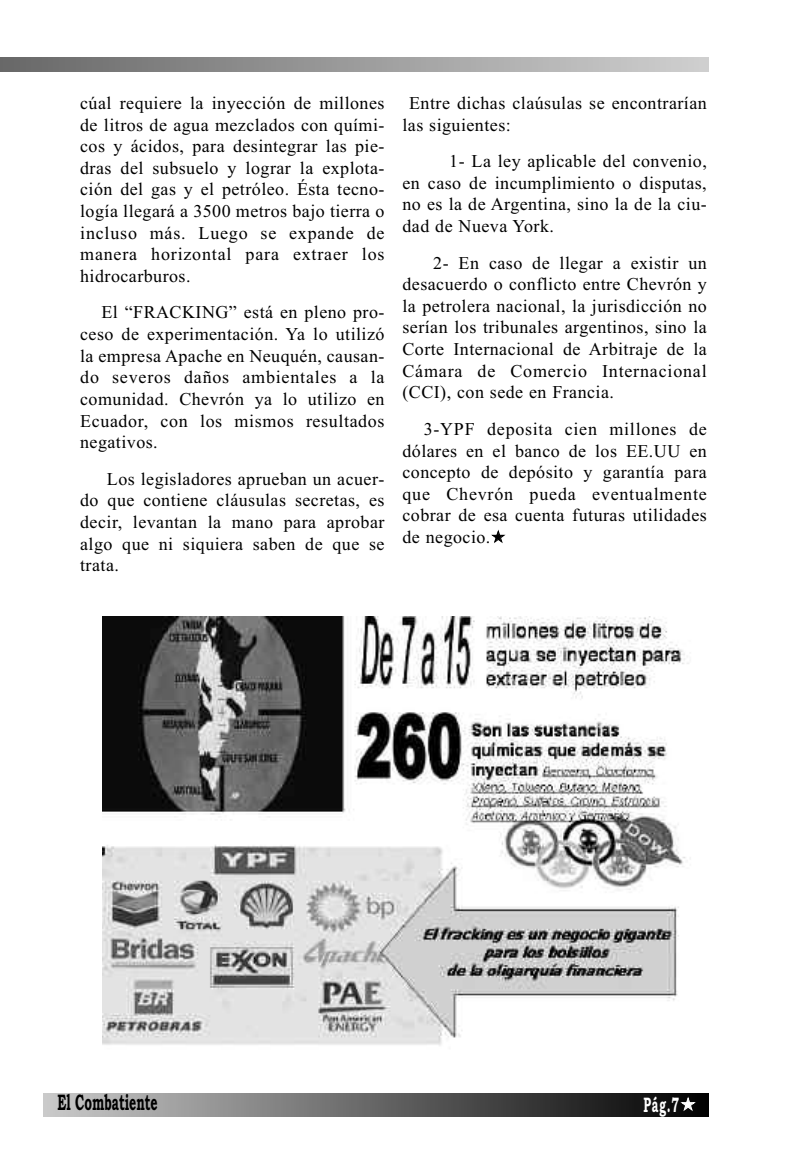
<style>
.page{position:relative;width:787px;height:1170px;background:#fff}
.page>*{position:absolute;margin:0;border:0;box-sizing:border-box;transform-origin:0 0}
.t1{font:700 22.5px "Bookman Old Style";color:#000;scale:.55 1}
.t2{font:700 21px "Bookman Old Style";color:#fff;scale:.55 1}
.t3{font:18px/21.6px "Times New Roman";letter-spacing:.025em;color:#000;text-align:justify}
</style>
<div class="page">
<div style="left:43px;top:1093px;width:665px;height:23px;background:linear-gradient(to right,#cacaca,#000)"></div>
<img style="left:102px;top:616px;width:587px;height:430px">
<svg style="left:0;top:57px;width:708px;height:14px;background:#9b9b9b"></svg>
<svg style="left:682px;top:1098px;width:12px;height:11px"></svg>
<p class="t3" style="left:80px;top:92px;width:306px">cúal requiere la inyección de millones de litros de agua mezclados con quími&shy;cos y ácidos, para desintegrar las pie&shy;dras del subsuelo y lograr la explota&shy;ción del gas y el petróleo. Ésta tecno&shy;logía llegará a 3500 metros bajo tierra o incluso más. Luego se expande de manera horizontal para extraer los hidrocarburos.</p>
<p class="t3" style="left:80px;top:301px;width:306px;text-indent:21px">El “FRACKING” está en pleno pro&shy;ceso de experimentación. Ya lo utilizó la empresa Apache en Neuquén, causan&shy;do severos daños ambientales a la comunidad. Chevrón ya lo utilizo en Ecuador, con los mismos resultados negativos.</p>
<p class="t3" style="left:80px;top:467px;width:306px;text-indent:27px">Los legisladores aprueban un acuer&shy;do que contiene cláusulas secretas, es decir, levantan la mano para aprobar algo que ni siquiera saben de que se trata.</p>
<p class="t3" style="left:402px;top:92px;width:306px;text-indent:7px">Entre dichas claúsulas se encontrarían las siguientes:</p>
<p class="t3" style="left:402px;top:150px;width:306px;text-indent:47px">1- La ley aplicable del convenio, en caso de incumplimiento o disputas, no es la de Argentina, sino la de la ciu&shy;dad de Nueva York.</p>
<p class="t3" style="left:402px;top:251px;width:306px;text-indent:31px">2- En caso de llegar a existir un desacuerdo o conflicto entre Chevrón y la petrolera nacional, la jurisdicción no serían los tribunales argentinos, sino la Corte Internacional de Arbitraje de la Cámara de Comercio Internacional (CCI), con sede en Francia.</p>
<p class="t3" style="left:402px;top:418px;width:306px;text-indent:21px">3-YPF deposita cien millones de dólares en el banco de los EE.UU en concepto de depósito y garantía para que Chevrón pueda eventualmente cobrar de esa cuenta futuras utilidades de negocio.</p>
<p class="t1" style="left:57px;top:1089px;width:184px">El Combatiente</p>
<p class="t2" style="left:643px;top:1091px;width:66px">Pág.7</p>
</div>
